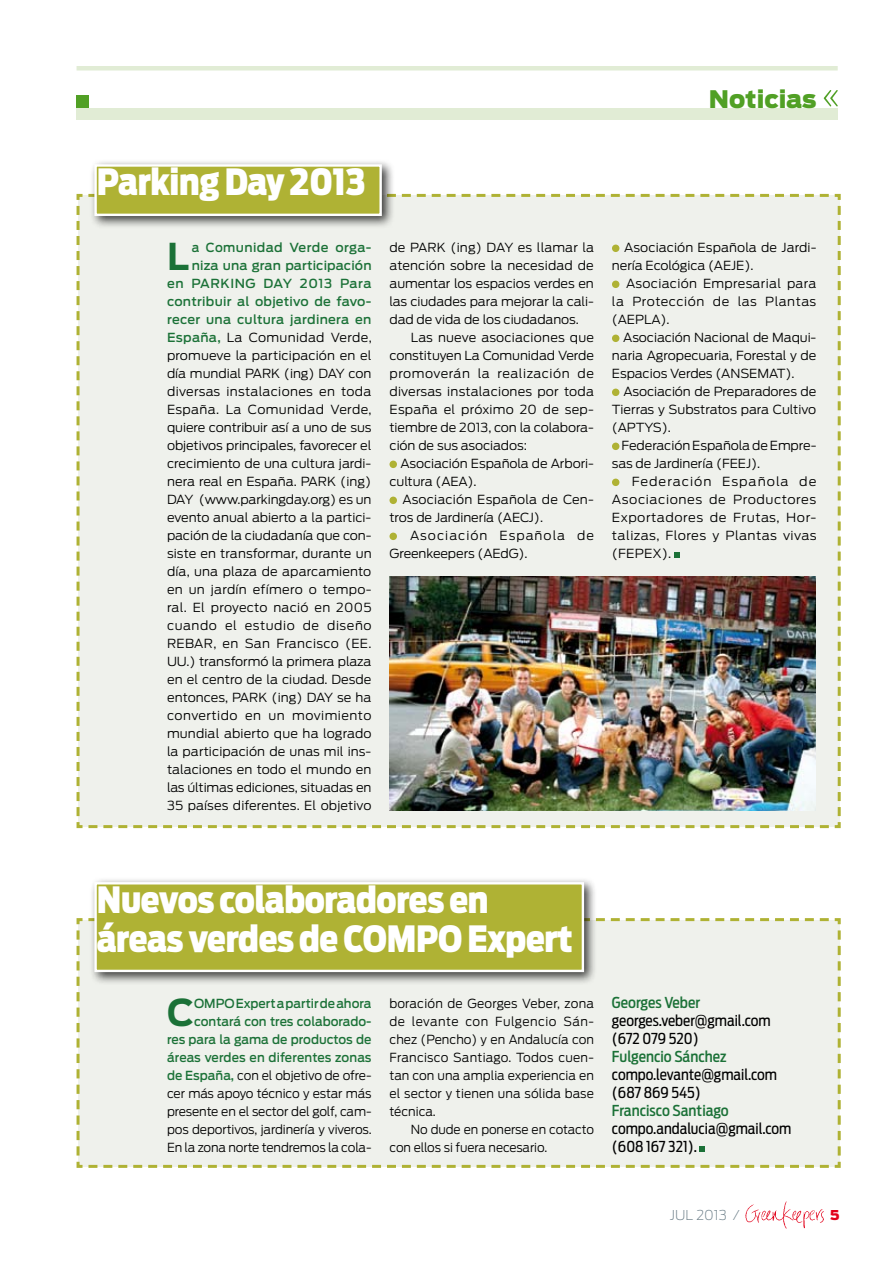
<style>
.page{position:relative;width:893px;height:1263px;background:#fff}
.page>*{position:absolute;margin:0;border:0;box-sizing:border-box;transform-origin:0 0}
.t1{font:700 36.75px "Antenna";color:#1b7137}
.t2{font:900 36px/38.4px "Antenna Cond";letter-spacing:-.01em;color:#fff}
.t3{font:900 24px "Antenna";color:#51a025}
.t4{font:15px/18px "Antenna Cond";color:#000}
.t5{font:500 15px "Antenna Cond";color:#1b7137}
.t6{font:200 13.5px "Antenna";color:#697c86}
.t7{font:900 13.5px "Antenna";color:#e2001a}
.t8{font:300 12.45px/18px "Antenna";letter-spacing:-.005em;color:#000;text-align:justify}
.t9{font:300 12.45px/18px "Antenna";letter-spacing:-.005em;color:#000;text-align:justify;scale:1.05 1}
.t10{font:300 12.45px/18px "Antenna";letter-spacing:.025em;color:#000}
.s1{font-weight:500;color:#1b7137}
</style>
<div class="page">
<img style="left:745px;top:1201px;width:79px;height:28px">
<div style="left:77px;top:108px;width:761px;height:11px;background:#e1ecd5"></div>
<div style="left:77px;top:66px;width:761px;height:5px;background:#e1ecd5"></div>
<svg style="left:824px;top:90px;width:14px;height:16px"></svg>
<div style="left:77px;top:95px;width:12px;height:13px;background:#51a025"></div>
<div style="left:76px;top:193px;width:765px;height:636px;background:#eff1ec"></div>
<div style="left:76px;top:918px;width:765px;height:250px;background:#eff1ec"></div>
<div style="left:89px;top:159px;width:306px;height:70px;background:#000;opacity:.75"></div>
<div style="left:96px;top:165px;width:285px;height:50px;background:#afb234"></div>
<div style="left:94px;top:164px;width:288px;height:52px;border:2px solid #fff"></div>
<div style="left:89px;top:877px;width:508px;height:108px;background:#000;opacity:.75"></div>
<div style="left:96px;top:883px;width:487px;height:88px;background:#afb234"></div>
<div style="left:94px;top:882px;width:490px;height:90px;border:2px solid #fff"></div>
<svg style="left:389px;top:461px;width:8px;height:7px"></svg>
<svg style="left:389px;top:497px;width:8px;height:7px"></svg>
<svg style="left:389px;top:533px;width:8px;height:7px"></svg>
<svg style="left:612px;top:245px;width:7px;height:7px"></svg>
<svg style="left:612px;top:281px;width:7px;height:7px"></svg>
<svg style="left:612px;top:335px;width:7px;height:7px"></svg>
<svg style="left:612px;top:389px;width:7px;height:7px"></svg>
<svg style="left:612px;top:443px;width:7px;height:7px"></svg>
<svg style="left:612px;top:479px;width:7px;height:7px"></svg>
<svg style="left:674px;top:552px;width:6px;height:6px"></svg>
<svg style="left:699px;top:1146px;width:6px;height:6px"></svg>
<img style="left:390px;top:576px;width:426px;height:234px">
<h3 class="t3" style="left:709px;top:85px;width:109px">Noticias</h3>
<h2 class="t2" style="left:97px;top:163px;width:270px">Parking Day 2013</h2>
<p class="t8" style="left:167px;top:239px;width:206px;text-align:right"><span class="s1">a Comunidad Verde orga&shy;niza una gran participación<br>en PARKING DAY 2013 Para contribuir al objetivo de favo&shy;recer una cultura jardinera en<br>España,</span> La Comunidad Verde, promueve la participación en el día mundial PARK (ing) DAY con diversas instalaciones en toda<br>España. La Comunidad Verde, quiere contribuir así a uno de sus objetivos principales, favorecer el crecimiento de una cultura jardi&shy;nera real en España. PARK (ing)<br>DAY (www.parkingday.org) es un evento anual abierto a la partici&shy;pación de la ciudadanía que con&shy;siste en transformar, durante un día, una plaza de aparcamiento en un jardín efímero o tempo&shy;ral. El proyecto nació en 2005 cuando el estudio de diseño<br>REBAR, en San Francisco (EE.<br>UU.) transformó la primera plaza en el centro de la ciudad. Desde entonces, PARK (ing) DAY se ha convertido en un movimiento mundial abierto que ha logrado la participación de unas mil ins&shy;talaciones en todo el mundo en las últimas ediciones, situadas en<br>35 países diferentes. El objetivo</p>
<p class="t8" style="left:390px;top:239px;width:206px">de PARK (ing) DAY es llamar la atención sobre la necesidad de aumentar los espacios verdes en las ciudades para mejorar la cali&shy;dad de vida de los ciudadanos.</p>
<h1 class="t1" style="left:167px;top:235px;width:23px">L</h1>
<p class="t8" style="left:390px;top:329px;width:206px;text-indent:21px">Las nueve asociaciones que constituyen La Comunidad Verde promoverán la realización de diversas instalaciones por toda España el próximo 20 de sep&shy;tiembre de 2013, con la colabora&shy;ción de sus asociados:</p>
<p class="t8" style="left:389px;top:455px;width:206px;text-indent:11px">Asociación Española de Arbori&shy;cultura (AEA).</p>
<p class="t8" style="left:389px;top:491px;width:206px;text-indent:13px">Asociación Española de Cen&shy;tros de Jardinería (AECJ).</p>
<p class="t10" style="left:389px;top:527px;width:206px;text-indent:21px">Asociación Española de<br>Greenkeepers (AEdG).</p>
<p class="t8" style="left:612px;top:239px;width:206px;text-indent:12px">Asociación Española de Jardi&shy;nería Ecológica (AEJE).</p>
<p class="t8" style="left:612px;top:275px;width:206px;text-indent:14px">Asociación Empresarial para la Protección de las Plantas (AEPLA).</p>
<p class="t8" style="left:612px;top:329px;width:206px;text-indent:11px">Asociación Nacional de Maqui&shy;naria Agropecuaria, Forestal y de Espacios Verdes (ANSEMAT).</p>
<p class="t8" style="left:612px;top:383px;width:206px;text-indent:11px">Asociación de Preparadores de Tierras y Substratos para Cultivo (APTYS).</p>
<p class="t8" style="left:612px;top:437px;width:206px;text-indent:10px">Federación Española de Empre&shy;sas de Jardinería (FEEJ).</p>
<p class="t9" style="left:612px;top:473px;width:196px;text-indent:20px">Federación Española de Asociaciones de Productores Exportadores de Frutas, Hor&shy;talizas, Flores y Plantas vivas (FEPEX).</p>
<h2 class="t2" style="left:97px;top:881px;width:477px">Nuevos colaboradores en áreas verdes de COMPO Expert</h2>
<h1 class="t1" style="left:167px;top:991px;width:29px">C</h1>
<p class="t8" style="left:167px;top:995px;width:206px;text-align:right"><span class="s1">OMPO Expert a partir de ahora contará con tres colaborado-<br>res para la gama de productos de áreas verdes en diferentes zonas de España,</span> con el objetivo de ofre&shy;cer más apoyo técnico y estar más presente en el sector del golf, cam&shy;pos deportivos, jardinería y viveros.<br>En la zona norte tendremos la cola-</p>
<p class="t8" style="left:389px;top:995px;width:206px">boración de Georges Veber, zona de levante con Fulgencio Sán&shy;chez (Pencho) y en Andalucía con Francisco Santiago. Todos cuen&shy;tan con una amplia experiencia en el sector y tienen una sólida base técnica.</p>
<p class="t8" style="left:389px;top:1121px;width:206px;text-indent:21px">No dude en ponerse en cotacto con ellos si fuera necesario.</p>
<p class="t5" style="left:612px;top:994px;width:90px">Georges Veber</p>
<p class="t4" style="left:612px;top:1012px;width:160px">georges.veber@gmail.com (672 079 520)</p>
<p class="t5" style="left:612px;top:1048px;width:116px">Fulgencio Sánchez</p>
<p class="t4" style="left:612px;top:1066px;width:166px">compo.levante@gmail.com (687 869 545)</p>
<p class="t5" style="left:612px;top:1102px;width:118px">Francisco Santiago</p>
<p class="t4" style="left:612px;top:1120px;width:181px">compo.andalucia@gmail.com (608 167 321).</p>
<p class="t6" style="left:670px;top:1207px;width:71px">JUL 2013 /</p>
<p class="t7" style="left:830px;top:1207px;width:11px">5</p>
</div>
